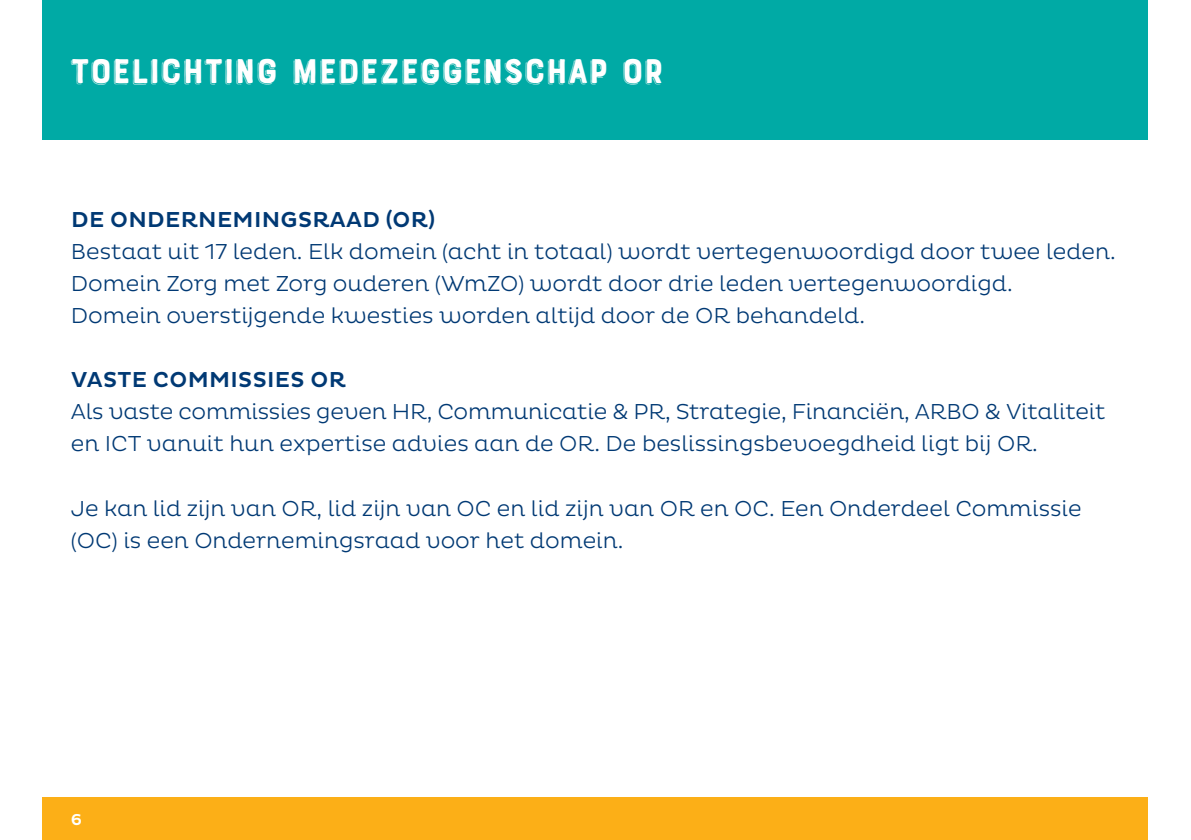
<style>
.page{position:relative;width:1191px;height:840px;background:#fff}
.page>*{position:absolute;margin:0;border:0;box-sizing:border-box;transform-origin:0 0}
.t1{font:36px "Bourton Hand Drop Line";color:#fff}
.t2{font:300 22px/32px "Pluto";color:#003974}
.t3{font:500 16px "Pluto";color:#fff}
.s1{font-weight:500}
</style>
<div class="page">
<div style="left:43px;top:0;width:1105px;height:140px;background:#00aaa5"></div>
<div style="left:43px;top:797px;width:1105px;height:42px;background:#fcaf17"></div>
<p class="t1" style="left:71px;top:49px;width:595px">TOELICHTING MEDEZEGGENSCHAP OR</p>
<p class="t2" style="left:71px;top:204px;width:1046px"><span class="s1">DE ONDERNEMINGSRAAD (OR)<br></span>Bestaat uit 17 leden. Elk domein (acht in totaal) wordt vertegenwoordigd door twee leden.<br>Domein Zorg met Zorg ouderen (WmZO) wordt door drie leden vertegenwoordigd.<br>Domein overstijgende kwesties worden altijd door de OR behandeld.</p>
<p class="t2" style="left:71px;top:364px;width:1036px"><span class="s1">VASTE COMMISSIES OR<br></span>Als vaste commissies geven HR, Communicatie &amp; PR, Strategie, Financiën, ARBO &amp; Vitaliteit en ICT vanuit hun expertise advies aan de OR. De beslissingsbevoegdheid ligt bij OR.</p>
<p class="t2" style="left:71px;top:492px;width:1012px">Je kan lid zijn van OR, lid zijn van OC en lid zijn van OR en OC. Een Onderdeel Commissie (OC) is een Ondernemingsraad voor het domein.</p>
<p class="t3" style="left:71px;top:810px;width:13px">6</p>
</div>
